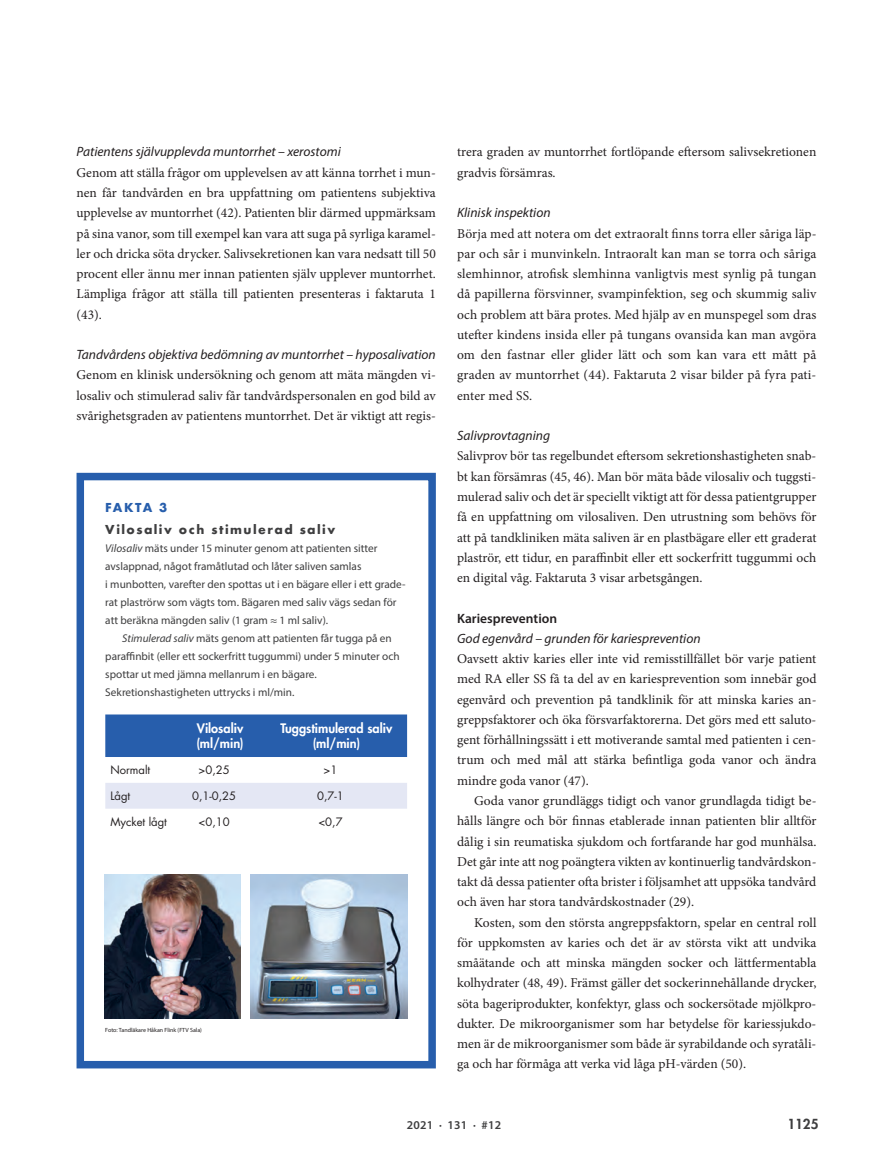
<style>
.page{position:relative;width:893px;height:1149px;background:#fff}
.page>*{position:absolute;margin:0;border:0;box-sizing:border-box;transform-origin:0 0}
.t1{font:13.5px/20.2px "Minion Pro";color:#231f20;text-align:justify}
.t2{font:italic 13.5px "Myriad Pro";color:#231f20}
.t3{font:600 13.5px "Myriad Pro";color:#231f20}
.t4{font:800 13.5px "Futura Std";color:#3e3e3f}
.t5{font:800 12.75px/15.3px "Futura";color:#fff}
.t6{font:700 12px "Futura";letter-spacing:.12em;color:#3e3e3f}
.t7{font:600 12px "Myriad Pro";letter-spacing:.02em;color:#3e3e3f}
.t8{font:700 12px "Futura";letter-spacing:.105em;color:#275eac}
.t9{font:11.25px/18px "Myriad Pro";color:#3e3e3f}
.t10{font:11.25px "Futura";color:#231f20}
.t11{font:6px "Myriad Pro";color:#231f20}
.s1{font-style:italic}
</style>
<div class="page">
<div style="left:105px;top:714px;width:302px;height:42px;background:#275eac"></div>
<div style="left:105px;top:783px;width:302px;height:25px;background:#e4e7f4"></div>
<div style="left:77px;top:472px;width:359px;height:596px;border:8px solid #275eac"></div>
<img style="left:251px;top:874px;width:156px;height:143px">
<img style="left:104px;top:874px;width:136px;height:143px">
<p class="t2" style="left:77px;top:143px;width:266px">Patientens självupplevda muntorrhet – xerostomi</p>
<p class="t1" style="left:77px;top:162px;width:361px">Genom att ställa frågor om upplevelsen av att känna torrhet i mun&shy;nen får tandvården en bra uppfattning om patientens subjektiva upplevelse av muntorrhet (42). Patienten blir därmed uppmärksam på sina vanor, som till exempel kan vara att suga på syrliga karamel&shy;ler och dricka söta drycker. Salivsekretionen kan vara nedsatt till 50 procent eller ännu mer innan patienten själv upplever muntorrhet.<br>Lämpliga frågor att ställa till patienten presenteras i faktaruta 1 (43).</p>
<p class="t2" style="left:77px;top:346px;width:361px">Tandvårdens objektiva bedömning av muntorrhet – hyposalivation</p>
<p class="t1" style="left:77px;top:365px;width:361px">Genom en klinisk undersökning och genom att mäta mängden vi&shy;losaliv och stimulerad saliv får tandvårdspersonalen en god bild av svårighetsgraden av patientens muntorrhet. Det är viktigt att regis-</p>
<p class="t8" style="left:105px;top:498px;width:64px">FAKTA 3</p>
<p class="t6" style="left:105px;top:520px;width:231px">Vilosaliv och stimulerad saliv</p>
<p class="t9" style="left:105px;top:538px;width:302px"><span class="s1">Vilosaliv</span> mäts under 15 minuter genom att patienten sitter avslappnad, något framåtlutad och låter saliven samlas<br>i munbotten, varefter den spottas ut i en bägare eller i ett grade&shy;rat plaströrw som vägts tom. Bägaren med saliv vägs sedan för att beräkna mängden saliv (1 gram ≈ 1 ml saliv).</p>
<p class="t9" style="left:105px;top:628px;width:296px;text-indent:17px"><span class="s1">Stimulerad saliv</span> mäts genom att patienten får tugga på en paraffinbit (eller ett sockerfritt tuggummi) under 5 minuter och spottar ut med jämna mellanrum i en bägare.<br>Sekretionshastigheten uttrycks i ml/min.</p>
<p class="t5" style="left:196px;top:720px;width:49px">Vilosaliv (ml/min)</p>
<p class="t5" style="left:281px;top:720px;width:113px;text-align:center">Tuggstimulerad saliv (ml/min)</p>
<p class="t10" style="left:110px;top:762px;width:41px">Normalt</p>
<p class="t10" style="left:198px;top:762px;width:33px">&gt;0,25</p>
<p class="t10" style="left:324px;top:762px;width:15px">&gt;1</p>
<p class="t10" style="left:110px;top:788px;width:21px">Lågt</p>
<p class="t10" style="left:192px;top:788px;width:45px">0,1-0,25</p>
<p class="t10" style="left:317px;top:788px;width:28px">0,7-1</p>
<p class="t10" style="left:110px;top:813px;width:58px">Mycket lågt</p>
<p class="t10" style="left:198px;top:813px;width:33px">&lt;0,10</p>
<p class="t10" style="left:318px;top:813px;width:26px">&lt;0,7</p>
<p class="t11" style="left:105px;top:1026px;width:98px">Foto: Tandläkare Håkan Flink (FTV Sala)</p>
<p class="t1" style="left:457px;top:142px;width:361px">trera graden av muntorrhet fortlöpande eftersom salivsekretionen gradvis försämras.</p>
<p class="t2" style="left:457px;top:204px;width:95px">Klinisk inspektion</p>
<p class="t1" style="left:457px;top:223px;width:361px">Börja med att notera om det extraoralt finns torra eller såriga läp&shy;par och sår i munvinkeln. Intraoralt kan man se torra och såriga slemhinnor, atrofisk slemhinna vanligtvis mest synlig på tungan då papillerna försvinner, svampinfektion, seg och skummig saliv och problem att bära protes. Med hjälp av en munspegel som dras utefter kindens insida eller på tungans ovansida kan man avgöra om den fastnar eller glider lätt och som kan vara ett mått på graden av muntorrhet (44). Faktaruta 2 visar bilder på fyra pati&shy;enter med SS.</p>
<p class="t2" style="left:457px;top:427px;width:95px">Salivprovtagning</p>
<p class="t1" style="left:457px;top:446px;width:361px">Salivprov bör tas regelbundet eftersom sekretionshastigheten snab&shy;bt kan försämras (45, 46). Man bör mäta både vilosaliv och tuggsti&shy;mulerad saliv och det är speciellt viktigt att för dessa patientgrupper få en uppfattning om vilosaliven. Den utrustning som behövs för att på tandkliniken mäta saliven är en plastbägare eller ett graderat plaströr, ett tidur, en paraffinbit eller ett sockerfritt tuggummi och en digital våg. Faktaruta 3 visar arbetsgången.</p>
<p class="t3" style="left:457px;top:609px;width:102px">Kariesprevention</p>
<p class="t2" style="left:457px;top:629px;width:245px">God egenvård – grunden för kariesprevention</p>
<p class="t1" style="left:457px;top:648px;width:361px">Oavsett aktiv karies eller inte vid remisstillfället bör varje patient med RA eller SS få ta del av en kariesprevention som innebär god egenvård och prevention på tandklinik för att minska karies an&shy;greppsfaktorer och öka försvarfaktorerna. Det görs med ett saluto&shy;gent förhållningssätt i ett motiverande samtal med patienten i cen&shy;trum och med mål att stärka befintliga goda vanor och ändra mindre goda vanor (47).</p>
<p class="t1" style="left:457px;top:790px;width:361px;text-indent:17px">Goda vanor grundläggs tidigt och vanor grundlagda tidigt be&shy;hålls längre och bör finnas etablerade innan patienten blir alltför dålig i sin reumatiska sjukdom och fortfarande har god munhälsa.<br>Det går inte att nog poängtera vikten av kontinuerlig tandvårdskon&shy;takt då dessa patienter ofta brister i följsamhet att uppsöka tandvård och även har stora tandvårdskostnader (29).</p>
<p class="t1" style="left:457px;top:911px;width:361px;text-indent:17px">Kosten, som den största angreppsfaktorn, spelar en central roll för uppkomsten av karies och det är av största vikt att undvika småätande och att minska mängden socker och lättfermentabla kolhydrater (48, 49). Främst gäller det sockerinnehållande drycker, söta bageriprodukter, konfektyr, glass och sockersötade mjölkpro&shy;dukter. De mikroorganismer som har betydelse för kariessjukdo&shy;men är de mikroorganismer som både är syrabildande och syratåli&shy;ga och har förmåga att verka vid låga pH-värden (50).</p>
<p class="t7" style="left:407px;top:1117px;width:96px">2021 · 131 · #12</p>
<p class="t4" style="left:787px;top:1115px;width:33px">1125</p>
</div>
